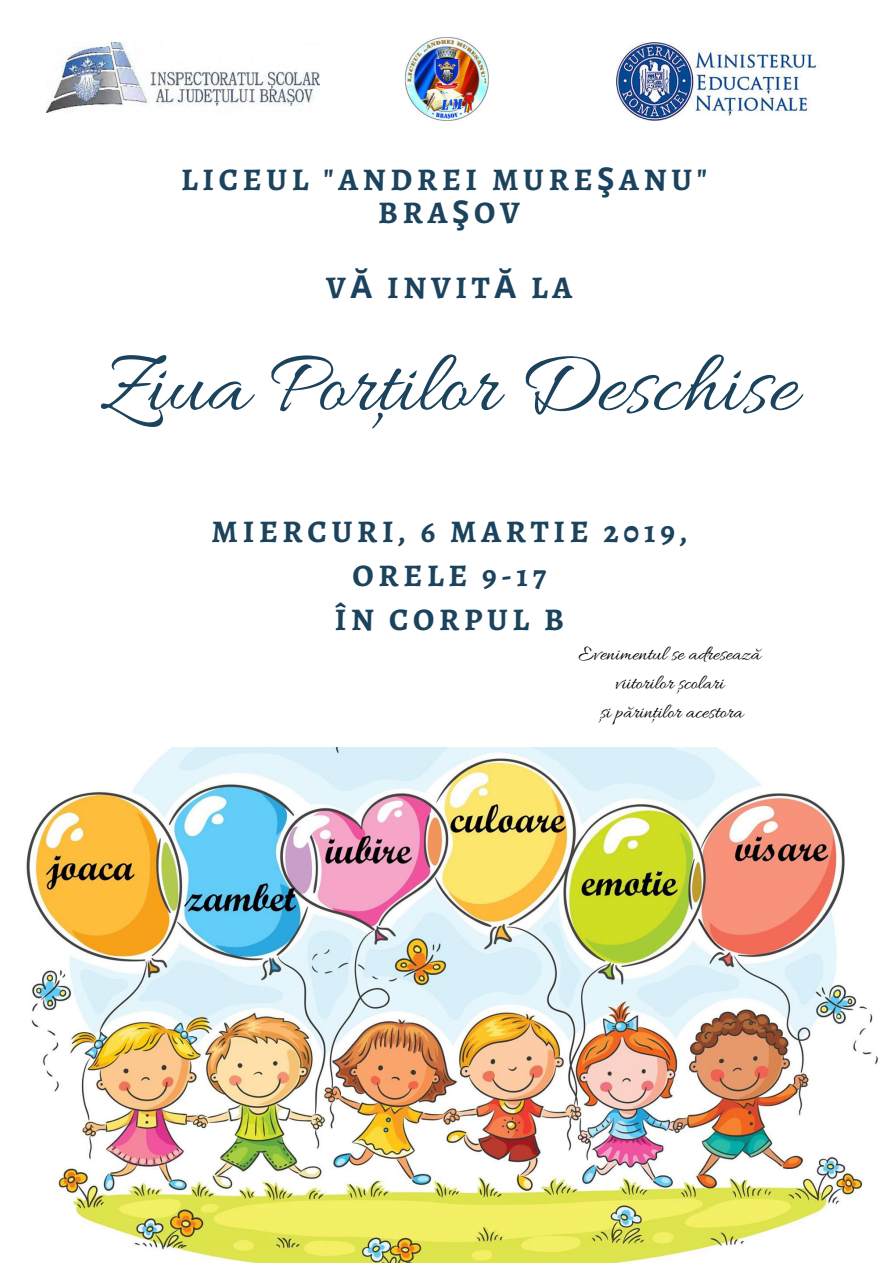
<style>
.page{position:relative;width:893px;height:1263px;background:#fff}
.page>*{position:absolute;margin:0;border:0;box-sizing:border-box;transform-origin:0 0}
.t1{font:90px "Allura";color:#1b435d}
.t2{font:700 31.5px/44px "Alegreya SC";letter-spacing:.15em;color:#1b435d;text-align:center}
.t3{font:21px/29.2px "Allura";color:#000;text-align:center}
.s1{font-family:"Noto Sans"}
</style>
<div class="page">
<img style="left:404px;top:37px;width:85px;height:84px">
<img style="left:617px;top:43px;width:202px;height:78px">
<img style="left:47px;top:43px;width:273px;height:69px">
<img style="left:26px;top:748px;width:852px;height:515px">
<p class="t2" style="left:181px;top:164px;width:527px;line-height:32px">LICEUL "ANDREI MURE<span class="s1">Ş</span>ANU"<br>BRA<span class="s1">Ş</span>OV</p>
<p class="t2" style="left:326px;top:266px;width:248px">V<span class="s1">Ă</span> INVIT<span class="s1">Ă</span> LA</p>
<h1 class="t1" style="left:100px;top:336px;width:699px">Ziua Porţilor Deschise</h1>
<p class="t2" style="left:211px;top:509px;width:477px">MIERCURI, 6 MARTIE 2019,<br>ORELE 9-17<br>ÎN CORPUL B</p>
<p class="t3" style="left:578px;top:641px;width:184px">Evenimentul se adresează viitorilor școlari<br>și părinților acestora</p>
</div>
